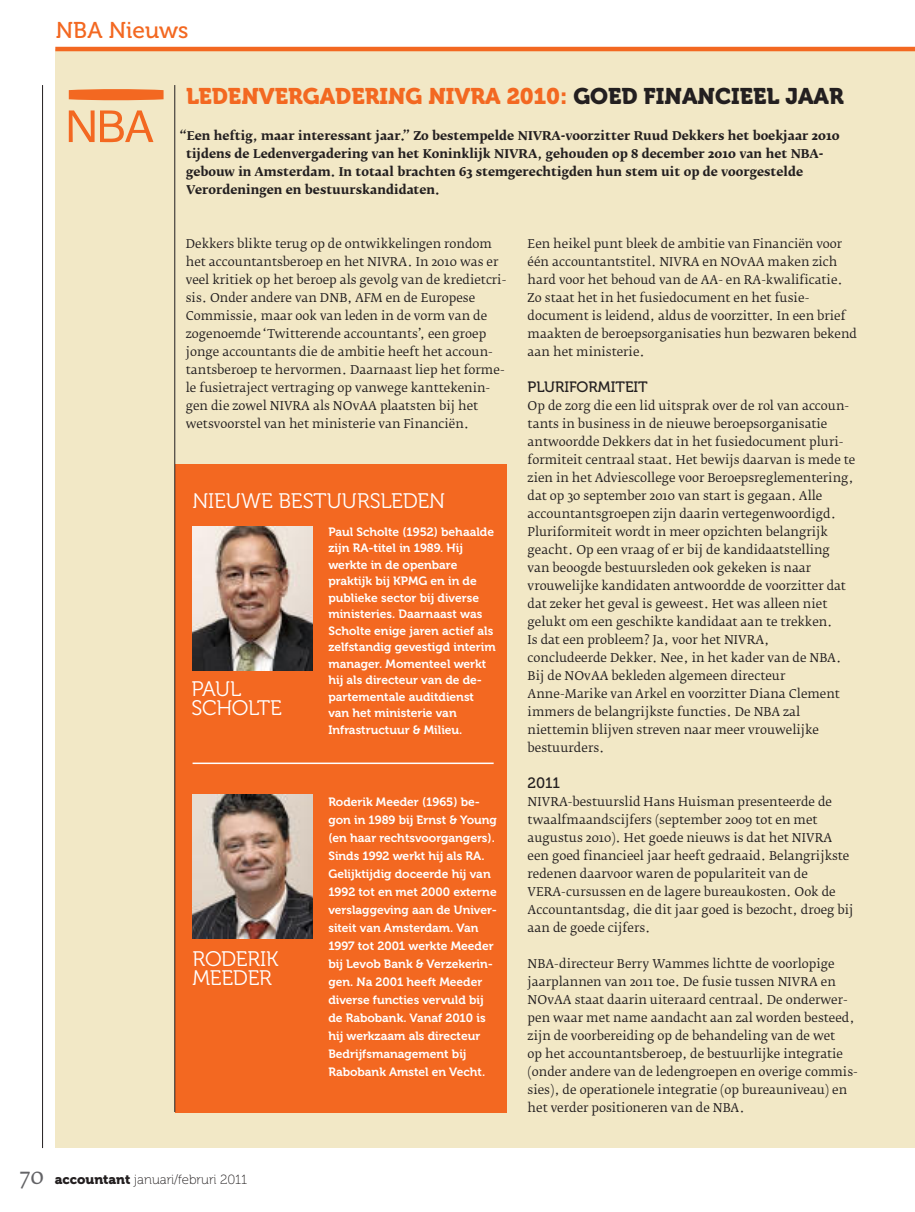
<style>
.page{position:relative;width:915px;height:1212px;background:#fff}
.page>*{position:absolute;margin:0;border:0;box-sizing:border-box;transform-origin:0 0}
.t1{font:22.8px "Museo 500";color:#f36821}
.t2{font:22.5px "Museo 900";color:#231f20}
.t3{font:22.5px "Museo 900";color:#f36821}
.t4{font:21px/19.5px "Museo 300";letter-spacing:-.01em;color:#fff}
.t5{font:15px "Museo 500";color:#231f20}
.t6{font:13.2px "Museo 100";color:#231f20}
.t7{font:12px/18px "Fedra Serif B Std";color:#231f20}
.t8{font:12px/18px "Museo 700";color:#fff}
.t9{font:700 12px/18px "Fedra Serif B Std";color:#231f20}
.s1{color:#f36821}
.s2{font-family:"Fedra Serif B Std";font-size:22.5px;color:#636366}
.s3{font-family:"Museo 900"}
</style>
<div class="page">
<hr style="left:42px;top:85px;width:1px;height:1063px;background:#231f20">
<div style="left:55px;top:50px;width:859px;height:1098px;background:#f2e8c6"></div>
<hr style="left:55px;top:47px;width:859px;height:4px;background:#f36821">
<hr style="left:914px;top:50px;width:1px;height:1098px;background:#f2e8c6">
<div style="left:175px;top:464px;width:331px;height:648px;background:#f36821"></div>
<img style="left:193px;top:527px;width:120px;height:144px">
<img style="left:193px;top:795px;width:120px;height:144px">
<svg style="left:69px;top:89px;width:94px;height:11px"></svg>
<svg style="left:69px;top:110px;width:25px;height:32px"></svg>
<svg style="left:100px;top:110px;width:53px;height:32px"></svg>
<hr style="left:192px;top:762px;width:301px;height:2px;background:#fff">
<hr style="left:174px;top:85px;width:1px;height:1027px;background:#231f20">
<p class="t1" style="left:56px;top:18px;width:134px">NBA NIEUWS</p>
<p class="t3" style="left:186px;top:83px;width:258px">LEDENVERGADERING NIVRA</p>
<p class="t2" style="left:506px;top:83px;width:338px"><span class="s1">2010:</span> GOED FINANCIEEL JAAR</p>
<p class="t9" style="left:186px;top:127px;width:655px;text-indent:-6px">“Een heftig, maar interessant jaar.” Zo bestempelde NIVRA-voorzitter Ruud Dekkers het boekjaar 2010 tijdens de Ledenvergadering van het Koninklijk NIVRA, gehouden op 8 december 2010 van het NBA&shy;gebouw in Amsterdam. In totaal brachten 63 stemgerechtigden hun stem uit op de voorgestelde Verordeningen en bestuurskandidaten.</p>
<p class="t7" style="left:186px;top:235px;width:322px">Dekkers blikte terug op de ontwikkelingen rondom het accountantsberoep en het NIVRA. In 2010 was er veel kritiek op het beroep als gevolg van de kredietcri&shy;sis. Onder andere van DNB, AFM en de Europese Commissie, maar ook van leden in de vorm van de zogenoemde ‘Twitterende accountants’, een groep jonge accountants die de ambitie heeft het accoun&shy;tantsberoep te hervormen. Daarnaast liep het forme&shy;le fusietraject vertraging op vanwege kanttekenin&shy;gen die zowel NIVRA als NOvAA plaatsten bij het wetsvoorstel van het ministerie van Financiën.</p>
<p class="t7" style="left:527px;top:235px;width:331px">Een heikel punt bleek de ambitie van Financiën voor één accountantstitel. NIVRA en NOvAA maken zich hard voor het behoud van de AA- en RA-kwalificatie.<br>Zo staat het in het fusiedocument en het fusie&shy;document is leidend, aldus de voorzitter. In een brief maakten de beroepsorganisaties hun bezwaren bekend aan het ministerie.</p>
<p class="t5" style="left:527px;top:379px;width:122px">PLURIFORMITEIT</p>
<p class="t7" style="left:527px;top:397px;width:329px">Op de zorg die een lid uitsprak over de rol van accoun&shy;tants in business in de nieuwe beroepsorganisatie antwoordde Dekkers dat in het fusiedocument pluri&shy;formiteit centraal staat. Het bewijs daarvan is mede te zien in het Adviescollege voor Beroepsreglementering, dat op 30 september 2010 van start is gegaan. Alle accountantsgroepen zijn daarin vertegenwoordigd.<br>Pluriformiteit wordt in meer opzichten belangrijk geacht. Op een vraag of er bij de kandidaatstelling<br>van beoogde bestuursleden ook gekeken is naar vrouwelijke kandidaten antwoordde de voorzitter dat dat zeker het geval is geweest. Het was alleen niet gelukt om een geschikte kandidaat aan te trekken.<br>Is dat een probleem? Ja, voor het NIVRA,<br>concludeerde Dekker. Nee, in het kader van de NBA.<br>Bij de NOvAA bekleden algemeen directeur Anne-Marike van Arkel en voorzitter Diana Clement immers de belangrijkste functies. De NBA zal niettemin blijven streven naar meer vrouwelijke bestuurders.</p>
<p class="t5" style="left:527px;top:775px;width:34px">2011</p>
<p class="t7" style="left:527px;top:793px;width:327px">NIVRA-bestuurslid Hans Huisman presenteerde de twaalfmaandscijfers (september 2009 tot en met augustus 2010). Het goede nieuws is dat het NIVRA een goed financieel jaar heeft gedraaid. Belangrijkste redenen daarvoor waren de populariteit van de VERA-cursussen en de lagere bureaukosten. Ook de Accountantsdag, die dit jaar goed is bezocht, droeg bij aan de goede cijfers.</p>
<p class="t7" style="left:527px;top:955px;width:331px">NBA-directeur Berry Wammes lichtte de voorlopige jaarplannen van 2011 toe. De fusie tussen NIVRA en NOvAA staat daarin uiteraard centraal. De onderwer&shy;pen waar met name aandacht aan zal worden besteed, zijn de voorbereiding op de behandeling van de wet<br>op het accountantsberoep, de bestuurlijke integratie (onder andere van de ledengroepen en overige commis&shy;sies), de operationele integratie (op bureauniveau) en het verder positioneren van de NBA.</p>
<p class="t4" style="left:192px;top:491px;width:252px">NIEUWE BESTUURSLEDEN</p>
<p class="t8" style="left:328px;top:523px;width:169px;line-height:16.5px">Paul Scholte (1952) behaalde zijn RA-titel in 1989. Hij werkte in de openbare praktijk bij KPMG en in de publieke sector bij diverse ministeries. Daarnaast was<br>Scholte enige jaren actief als zelfstandig gevestigd interim manager. Momenteel werkt hij als directeur van de de&shy;partementale auditdienst van het ministerie van<br>Infrastructuur &amp; Milieu.</p>
<p class="t4" style="left:191px;top:679px;width:92px">PAUL<br>SCHOLTE</p>
<p class="t8" style="left:328px;top:793px;width:170px">Roderik Meeder (1965) be&shy;gon in 1989 bij Ernst &amp; Young (en haar rechtsvoorgangers).<br>Sinds 1992 werkt hij als RA.<br>Gelijktijdig doceerde hij van<br>1992 tot en met 2000 externe verslaggeving aan de Univer&shy;siteit van Amsterdam. Van<br>1997 tot 2001 werkte Meeder bij Levob Bank &amp; Verzekerin&shy;gen. Na 2001 heeft Meeder diverse functies vervuld bij de Rabobank. Vanaf 2010 is hij werkzaam als directeur<br>Bedrijfsmanagement bij<br>Rabobank Amstel en Vecht.</p>
<p class="t4" style="left:192px;top:949px;width:88px">RODERIK<br>MEEDER</p>
<p class="t6" style="left:20px;top:1172px;width:229px"><span class="s2">70</span> <span class="s3">ACCOUNTANT</span> januari/februri 2011</p>
</div>
